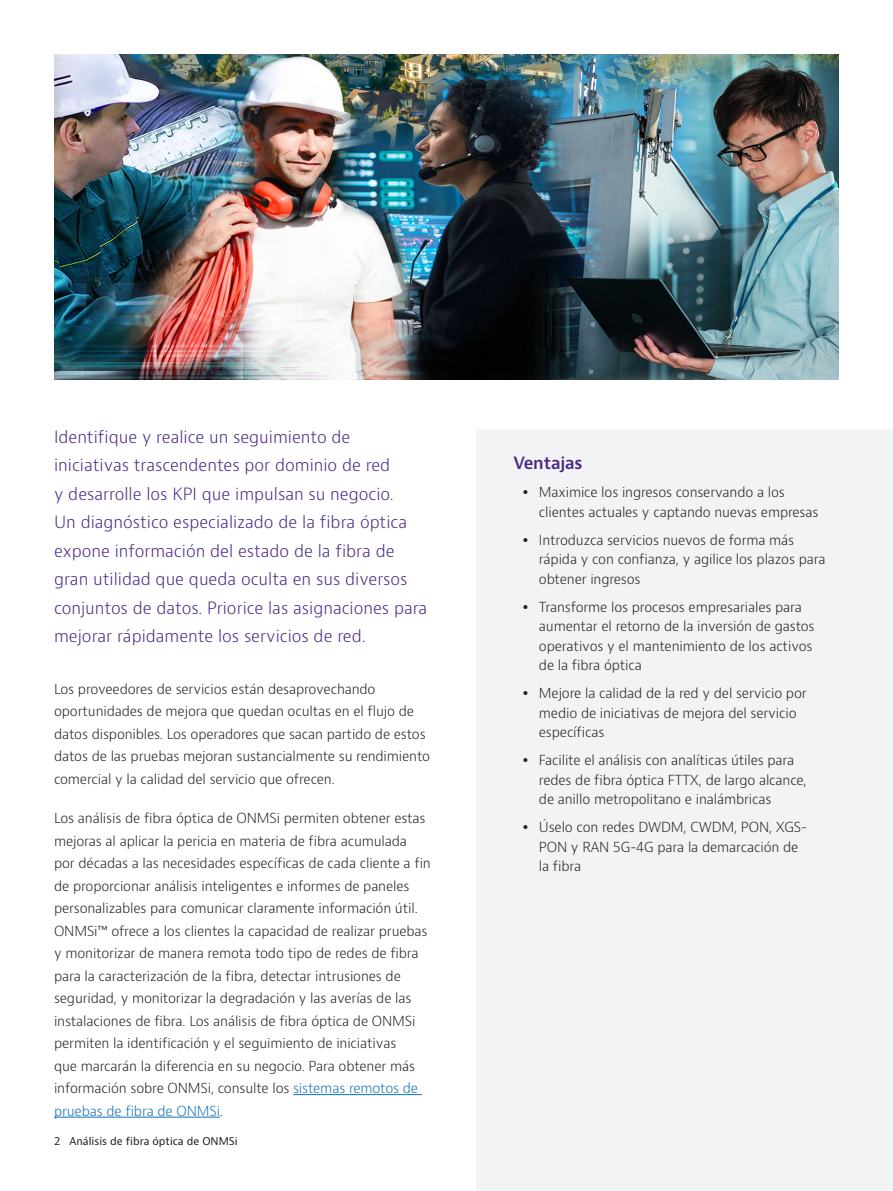
<style>
.page{position:relative;width:893px;height:1191px;background:#fff}
.page>*{position:absolute;margin:0;border:0;box-sizing:border-box;transform-origin:0 0}
.P_Intro_12_20{font:300 16.5px/28.5px "Bernino Sans";color:#4a2785}
.H2_Bullet_Heading_Purple_12_16{font:600 16.5px "Bernino Sans";letter-spacing:-.01em;color:#4a2785}
.P_10_16{font:300 13.5px/22.5px "Bernino Sans";letter-spacing:-.01em;color:#231f20}
.t1{font:10.5px "Bernino Sans";color:#231f20}
.s1{color:#1070b4}
</style>
<div class="page">
<div style="left:477px;top:429px;width:416px;height:762px;background:#f2f3f4"></div>
<img style="left:54px;top:54px;width:785px;height:325px">
<hr style="left:293px;top:1094px;width:129px;height:1px;background:#1070b4">
<hr style="left:54px;top:1116px;width:166px;height:1px;background:#1070b4">
<p class="P_Intro_12_20" style="left:54px;top:423px;width:375px">Identifique y realice un seguimiento de iniciativas trascendentes por dominio de red<br>y desarrolle los KPI que impulsan su negocio.<br>Un diagnóstico especializado de la fibra óptica expone información del estado de la fibra de gran utilidad que queda oculta en sus diversos conjuntos de datos. Priorice las asignaciones para mejorar rápidamente los servicios de red.</p>
<p class="P_10_16" style="left:54px;top:677px;width:378px">Los proveedores de servicios están desaprovechando oportunidades de mejora que quedan ocultas en el flujo de datos disponibles. Los operadores que sacan partido de estos datos de las pruebas mejoran sustancialmente su rendimiento comercial y la calidad del servicio que ofrecen.</p>
<p class="P_10_16" style="left:54px;top:807px;width:378px">Los análisis de fibra óptica de ONMSi permiten obtener estas mejoras al aplicar la pericia en materia de fibra acumulada por décadas a las necesidades específicas de cada cliente a fin de proporcionar análisis inteligentes e informes de paneles personalizables para comunicar claramente información útil.<br>ONMSi™ ofrece a los clientes la capacidad de realizar pruebas y monitorizar de manera remota todo tipo de redes de fibra para la caracterización de la fibra, detectar intrusiones de seguridad, y monitorizar la degradación y las averías de las instalaciones de fibra. Los análisis de fibra óptica de ONMSi permiten la identificación y el seguimiento de iniciativas<br>que marcarán la diferencia en su negocio. Para obtener más información sobre ONMSi, consulte los <span class="s1">sistemas remotos de pruebas de fibra de ONMSi</span>.</p>
<p class="t1" style="left:54px;top:1134px;width:185px">2 Análisis de fibra óptica de ONMSi</p>
<p class="H2_Bullet_Heading_Purple_12_16" style="left:513px;top:452px;width:71px">Ventajas</p>
<p class="P_10_16" style="left:539px;top:483px;width:281px;line-height:19.5px">Maximice los ingresos conservando a los clientes actuales y captando nuevas empresas</p>
<p class="P_10_16" style="left:539px;top:530px;width:288px;line-height:19.5px">Introduzca servicios nuevos de forma más rápida y con confianza, y agilice los plazos para obtener ingresos</p>
<p class="P_10_16" style="left:539px;top:597px;width:277px;line-height:19.5px">Transforme los procesos empresariales para aumentar el retorno de la inversión de gastos operativos y el mantenimiento de los activos de la fibra óptica</p>
<p class="P_10_16" style="left:539px;top:684px;width:269px;line-height:19.5px">Mejore la calidad de la red y del servicio por medio de iniciativas de mejora del servicio específicas</p>
<p class="P_10_16" style="left:539px;top:751px;width:269px;line-height:19.5px">Facilite el análisis con analíticas útiles para redes de fibra óptica FTTX, de largo alcance, de anillo metropolitano e inalámbricas</p>
<p class="P_10_16" style="left:539px;top:818px;width:270px;line-height:19.5px">Úselo con redes DWDM, CWDM, PON, XGS-<br>PON y RAN 5G-4G para la demarcación de la fibra</p>
</div>
